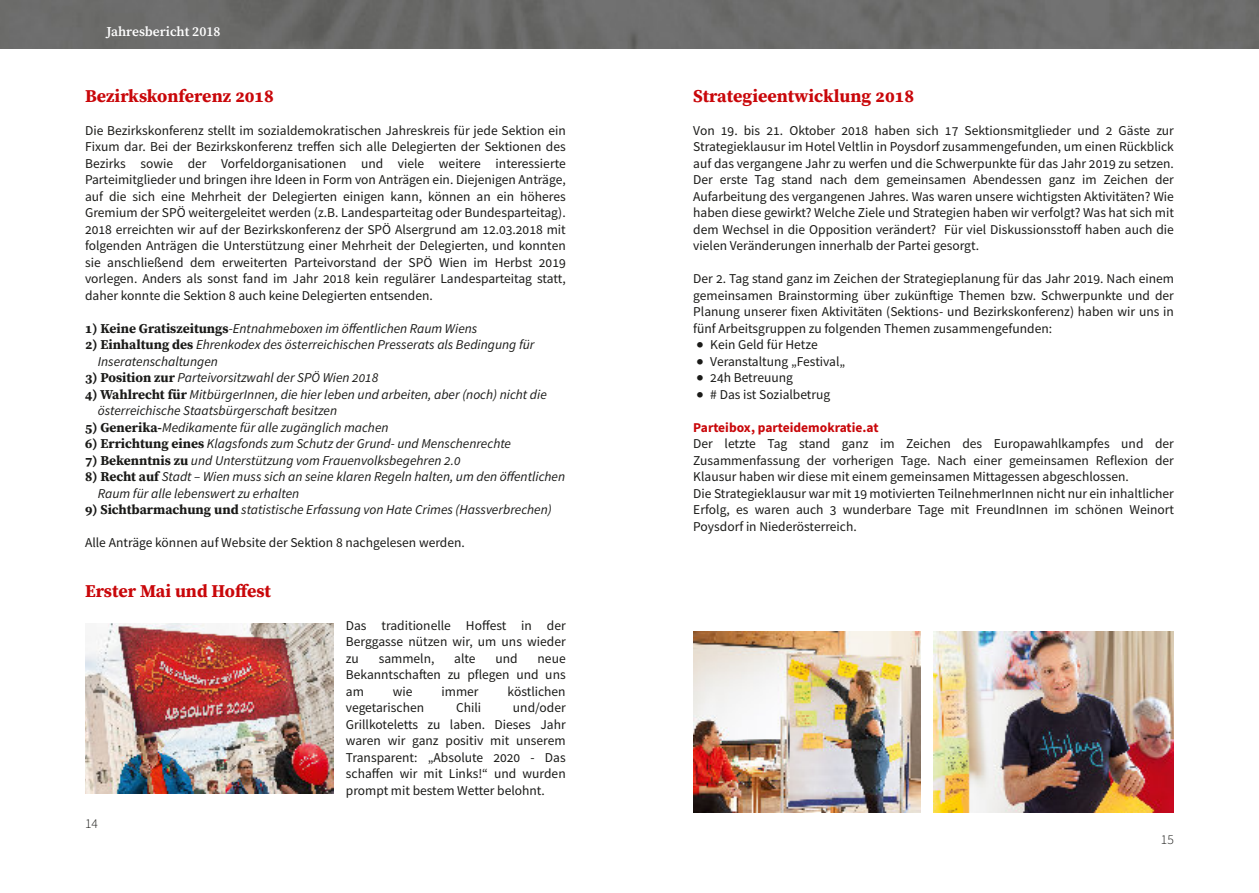
<style>
.page{position:relative;width:1259px;height:893px;background:#fff}
.page>*{position:absolute;margin:0;border:0;box-sizing:border-box;transform-origin:0 0}
.t1{font:700 18px "Source Serif Pro";color:#c9070a}
.t2{font:13.5px/16.5px "Source Sans Pro";color:#1a1a18;text-align:justify}
.t3{font:italic 13.5px/16.5px "Source Sans Pro";color:#1a1a18}
.t4{font:700 13.5px "Source Sans Pro";color:#c9070a}
.t5{font:600 13.5px "Source Serif Pro";color:#fff}
.t6{font:300 13.5px "Source Sans Pro";color:#171715}
.s1{font-family:"Source Serif Pro";font-weight:700;font-style:normal}
.s2{font-family:"Lucida Grande"}
</style>
<div class="page">
<img style="left:0;top:0;width:1259px;height:48px">
<img style="left:85px;top:623px;width:248px;height:170px">
<img style="left:693px;top:632px;width:227px;height:180px">
<img style="left:933px;top:632px;width:241px;height:180px">
<p class="t5" style="left:106px;top:26px;width:116px">Jahresbericht 2018</p>
<h1 class="t1" style="left:85px;top:88px;width:190px">Bezirkskonferenz 2018</h1>
<p class="t2" style="left:85px;top:123px;width:482px">Die Bezirkskonferenz stellt im sozialdemokratischen Jahreskreis für jede Sektion ein Fixum dar. Bei der Bezirkskonferenz treffen sich alle Delegierten der Sektionen des Bezirks sowie der Vorfeldorganisationen und viele weitere interessierte Parteimitglieder und bringen ihre Ideen in Form von Anträgen ein. Diejenigen Anträge, auf die sich eine Mehrheit der Delegierten einigen kann, können an ein höheres Gremium der SPÖ weitergeleitet werden (z.B. Landesparteitag oder Bundesparteitag).<br>2018 erreichten wir auf der Bezirkskonferenz der SPÖ Alsergrund am 12.03.2018 mit folgenden Anträgen die Unterstützung einer Mehrheit der Delegierten, und konnten sie anschließend dem erweiterten Parteivorstand der SPÖ Wien im Herbst 2019 vorlegen. Anders als sonst fand im Jahr 2018 kein regulärer Landesparteitag statt, daher konnte die Sektion 8 auch keine Delegierten entsenden.</p>
<p class="t3" style="left:85px;top:321px;width:394px"><span class="s1">1) Keine Gratiszeitungs</span>-Entnahmeboxen im öffentlichen Raum Wiens</p>
<p class="t3" style="left:98px;top:337px;width:438px;text-indent:-13px"><span class="s1">2) Einhaltung des</span> Ehrenkodex des österreichischen Presserats als Bedingung für<br>Inseratenschaltungen</p>
<p class="t3" style="left:85px;top:370px;width:295px"><span class="s1">3) Position zur</span> Parteivorsitzwahl der SPÖ Wien 2018</p>
<p class="t3" style="left:98px;top:387px;width:450px;text-indent:-13px"><span class="s1">4) Wahlrecht für</span> MitbürgerInnen, die hier leben und arbeiten, aber (noch) nicht die österreichische Staatsbürgerschaft besitzen</p>
<p class="t3" style="left:85px;top:420px;width:305px"><span class="s1">5) Generika-</span>Medikamente für alle zugänglich machen</p>
<p class="t3" style="left:85px;top:436px;width:427px"><span class="s1">6) Errichtung eines</span> Klagsfonds zum Schutz der Grund- und Menschenrechte</p>
<p class="t3" style="left:85px;top:453px;width:377px"><span class="s1">7) Bekenntnis zu</span> und Unterstützung vom Frauenvolksbegehren 2.0</p>
<p class="t3" style="left:98px;top:469px;width:469px;text-indent:-13px"><span class="s1">8) Recht auf</span> Stadt – Wien muss sich an seine klaren Regeln halten, um den öffentlichen<br>Raum für alle lebenswert zu erhalten</p>
<p class="t3" style="left:85px;top:502px;width:468px"><span class="s1">9) Sichtbarmachung und</span> statistische Erfassung von Hate Crimes (Hassverbrechen)</p>
<p class="t2" style="left:85px;top:535px;width:381px">Alle Anträge können auf Website der Sektion 8 nachgelesen werden.</p>
<h1 class="t1" style="left:85px;top:583px;width:187px">Erster Mai und Hoffest</h1>
<p class="t2" style="left:346px;top:618px;width:221px">Das traditionelle Hoffest in der Berggasse nützen wir, um uns wieder zu</p>
<p class="t2" style="left:379px;top:651px;width:57px">sammeln,</p>
<p class="t2" style="left:454px;top:651px;width:23px">alte</p>
<p class="t2" style="left:495px;top:651px;width:24px">und</p>
<p class="t2" style="left:346px;top:651px;width:221px;text-indent:192px">neue Bekanntschaften zu pflegen und uns am</p>
<p class="t2" style="left:393px;top:684px;width:21px">wie</p>
<p class="t2" style="left:441px;top:684px;width:39px">immer</p>
<p class="t2" style="left:507px;top:684px;width:60px">köstlichen</p>
<p class="t2" style="left:346px;top:700px;width:80px">vegetarischen</p>
<p class="t2" style="left:456px;top:700px;width:27px">Chili</p>
<p class="t2" style="left:346px;top:700px;width:221px;text-indent:167px">und/oder Grillkoteletts zu laben. Dieses Jahr waren wir ganz positiv mit unserem Transparent: „Absolute 2020 - Das schaffen wir mit Links!“ und wurden prompt mit bestem Wetter belohnt.</p>
<p class="t6" style="left:85px;top:817px;width:14px">14</p>
<h1 class="t1" style="left:693px;top:88px;width:222px">Strategieentwicklung 2018</h1>
<p class="t2" style="left:693px;top:123px;width:482px">Von 19. bis 21. Oktober 2018 haben sich 17 Sektionsmitglieder und 2 Gäste zur Strategieklausur im Hotel Veltlin in Poysdorf zusammengefunden, um einen Rückblick auf das vergangene Jahr zu werfen und die Schwerpunkte für das Jahr 2019 zu setzen.<br>Der erste Tag stand nach dem gemeinsamen Abendessen ganz im Zeichen der Aufarbeitung des vergangenen Jahres. Was waren unsere wichtigsten Aktivitäten? Wie haben diese gewirkt? Welche Ziele und Strategien haben wir verfolgt? Was hat sich mit dem Wechsel in die Opposition verändert? Für viel Diskussionsstoff haben auch die vielen Veränderungen innerhalb der Partei gesorgt.</p>
<p class="t2" style="left:693px;top:271px;width:482px">Der 2. Tag stand ganz im Zeichen der Strategieplanung für das Jahr 2019. Nach einem gemeinsamen Brainstorming über zukünftige Themen bzw. Schwerpunkte und der Planung unserer fixen Aktivitäten (Sektions- und Bezirkskonferenz) haben wir uns in fünf Arbeitsgruppen zu folgenden Themen zusammengefunden:</p>
<p class="t2" style="left:696px;top:337px;width:123px"><span class="s2">●</span> Kein Geld für Hetze</p>
<p class="t2" style="left:696px;top:354px;width:151px"><span class="s2">●</span> Veranstaltung „Festival„</p>
<p class="t2" style="left:696px;top:370px;width:98px"><span class="s2">●</span> 24h Betreuung</p>
<p class="t2" style="left:696px;top:387px;width:136px"><span class="s2">●</span> # Das ist Sozialbetrug</p>
<p class="t4" style="left:693px;top:421px;width:187px">Parteibox, parteidemokratie.at</p>
<p class="t2" style="left:693px;top:436px;width:482px;text-align:left">Der letzte Tag stand ganz im Zeichen des Europawahlkampfes und der Zusammenfassung der vorherigen Tage. Nach einer gemeinsamen Reflexion der Klausur haben wir diese mit einem gemeinsamen Mittagessen abgeschlossen.<br>Die Strategieklausur war mit 19 motivierten TeilnehmerInnen nicht nur ein inhaltlicher Erfolg, es waren auch 3 wunderbare Tage mit FreundInnen im schönen Weinort Poysdorf in Niederösterreich.</p>
<p class="t6" style="left:1161px;top:834px;width:14px">15</p>
</div>
